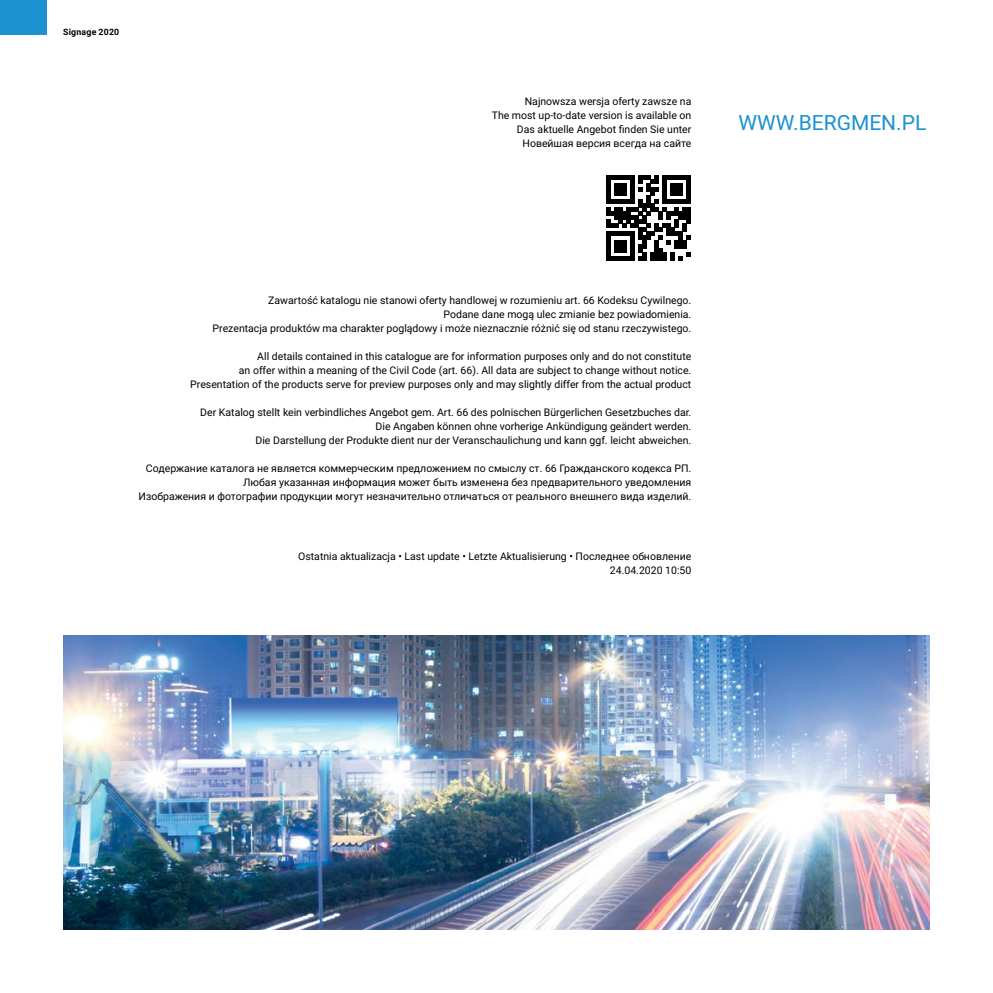
<style>
.page{position:relative;width:993px;height:993px;background:#fff}
.page>*{position:absolute;margin:0;border:0;box-sizing:border-box;transform-origin:0 0}
.t1{font:21px "Roboto";color:#1c92d1}
.t2{font:10.5px/14px "Roboto";color:#000;text-align:right}
.t3{font:700 8.75px "Roboto";letter-spacing:.025em;color:#000}
</style>
<div class="page">
<div style="left:0;top:0;width:46px;height:35px;background:#1c92d1"></div>
<img style="left:63px;top:635px;width:866px;height:294px">
<svg style="left:606px;top:176px;width:84px;height:84px"></svg>
<p class="t3" style="left:63px;top:25px;width:58px">Signage 2020</p>
<p class="t2" style="left:524px;top:94px;width:168px">Najnowsza wersja oferty zawsze na</p>
<p class="t2" style="left:491px;top:108px;width:201px">The most up-to-date version is available on</p>
<p class="t2" style="left:517px;top:122px;width:176px">Das aktuelle Angebot finden Sie unter</p>
<p class="t2" style="left:522px;top:136px;width:170px">Новейшая версия всегда на сайте</p>
<p class="t1" style="left:738px;top:107px;width:189px">WWW.BERGMEN.PL</p>
<p class="t2" style="left:268px;top:293px;width:424px">Zawartość katalogu nie stanowi oferty handlowej w rozumieniu art. 66 Kodeksu Cywilnego.</p>
<p class="t2" style="left:443px;top:307px;width:249px">Podane dane mogą ulec zmianie bez powiadomienia.</p>
<p class="t2" style="left:212px;top:321px;width:480px">Prezentacja produktów ma charakter poglądowy i może nieznacznie różnić się od stanu rzeczywistego.</p>
<p class="t2" style="left:239px;top:349px;width:454px">All details contained in this catalogue are for information purposes only and do not constitute<br>an offer within a meaning of the Civil Code (art. 66). All data are subject to change without notice.</p>
<p class="t2" style="left:190px;top:377px;width:502px">Presentation of the products serve for preview purposes only and may slightly differ from the actual product</p>
<p class="t2" style="left:200px;top:405px;width:492px">Der Katalog stellt kein verbindliches Angebot gem. Art. 66 des polnischen Bürgerlichen Gesetzbuches dar.</p>
<p class="t2" style="left:375px;top:419px;width:317px">Die Angaben können ohne vorherige Ankündigung geändert werden.</p>
<p class="t2" style="left:255px;top:433px;width:437px">Die Darstellung der Produkte dient nur der Veranschaulichung und kann ggf. leicht abweichen.</p>
<p class="t2" style="left:146px;top:461px;width:546px">Содержание каталога не является коммерческим предложением по смыслу ст. 66 Гражданского кодекса РП.</p>
<p class="t2" style="left:243px;top:475px;width:449px">Любая указанная информация может быть изменена без предварительного уведомления</p>
<p class="t2" style="left:138px;top:489px;width:554px">Изображения и фотографии продукции могут незначительно отличаться от реального внешнего вида изделий.</p>
<p class="t2" style="left:298px;top:549px;width:394px">Ostatnia aktualizacja • Last update • Letzte Aktualisierung • Последнее обновление</p>
<p class="t2" style="left:609px;top:563px;width:83px">24.04.2020 10:50</p>
</div>
